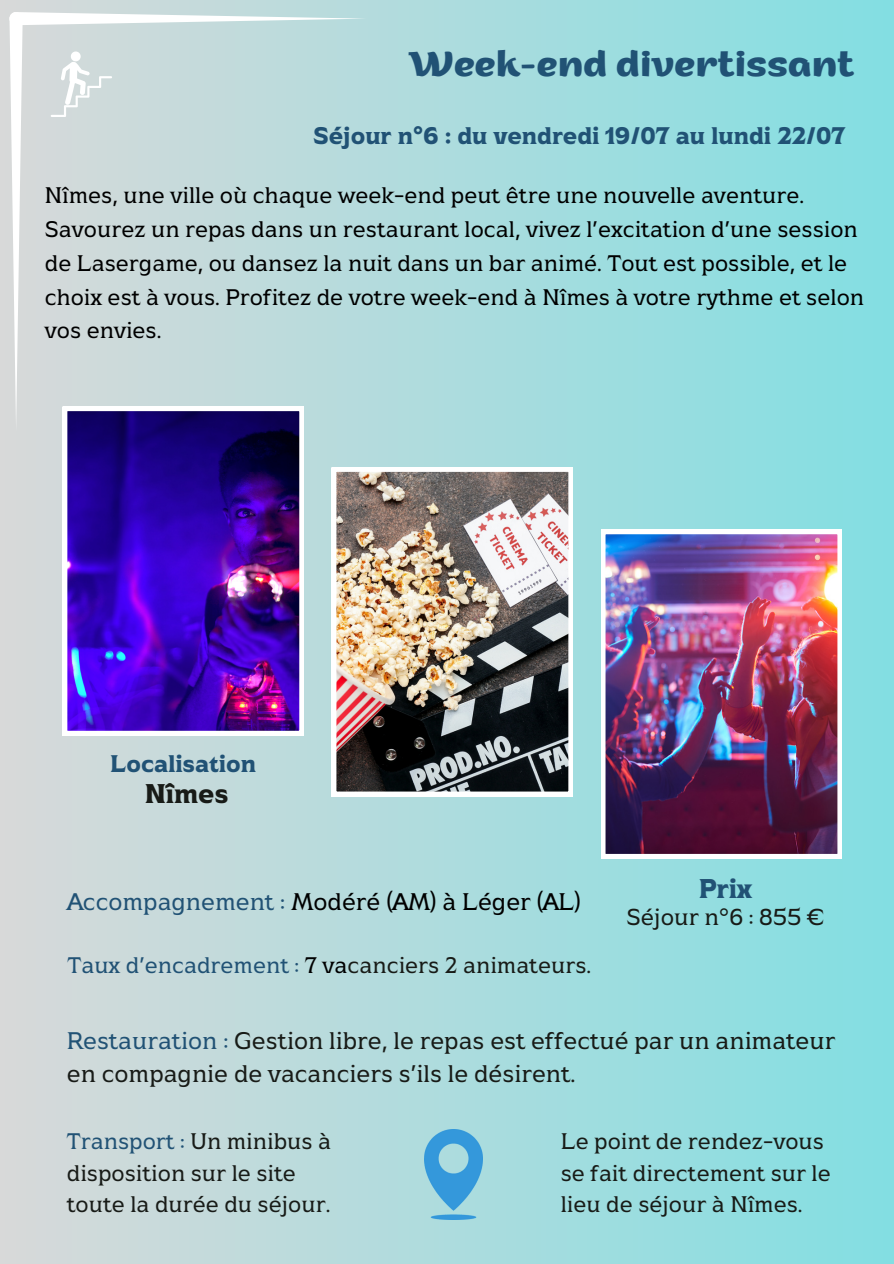
<style>
.page{position:relative;width:894px;height:1264px;background:#fff}
.page>*{position:absolute;margin:0;border:0;box-sizing:border-box;transform-origin:0 0}
.t1{font:700 34.5px "ZT Arturo";color:#215275}
.t2{font:700 27.15px "Atsanee";color:#215275}
.t3{font:700 27px "Atsanee";color:#181b17}
.t4{font:24px/32.7px "Atsanee";color:#181b17}
.t5{font:700 24px "Atsanee";color:#215275}
.t6{font:24px "Atsanee";color:#000}
.t7{font:22.95px "Atsanee";color:#181b17}
.t8{font:22.5px/33.8px "Atsanee";color:#000}
.t9{font:22.5px/31.5px "Atsanee";color:#181b17}
.s1{color:#215275}
.s2{color:#000}
</style>
<div class="page">
<div style="left:0;top:0;width:893px;height:1263px;background:linear-gradient(to right,#d8d9d9,#83dfe2)"></div>
<img style="left:332px;top:467px;width:240px;height:329px">
<img style="left:63px;top:406px;width:241px;height:329px">
<img style="left:601px;top:529px;width:240px;height:329px">
<img style="left:424px;top:1129px;width:58px;height:90px">
<svg style="left:9px;top:12px;width:357px;height:13px"></svg>
<svg style="left:10px;top:10px;width:13px;height:421px"></svg>
<svg style="left:51px;top:51px;width:61px;height:66px"></svg>
<h3 class="t1" style="left:409px;top:50px;width:447px">Week-end divertissant</h3>
<h2 class="t5" style="left:313px;top:125px;width:532px">Séjour n°6 : du vendredi 19/07 au lundi 22/07</h2>
<p class="t8" style="left:45px;top:180px;width:820px">Nîmes, une ville où chaque week-end peut être une nouvelle aventure.<br>Savourez un repas dans un restaurant local, vivez l’excitation d’une session de Lasergame, ou dansez la nuit dans un bar animé. Tout est possible, et le choix est à vous. Profitez de votre week-end à Nîmes à votre rythme et selon vos envies.</p>
<p class="t5" style="left:110px;top:753px;width:147px">Localisation</p>
<p class="t3" style="left:145px;top:781px;width:85px">Nîmes</p>
<p class="t6" style="left:67px;top:890px;width:514px"><span class="s1">Accompagnement :</span> Modéré (AM) à Léger (AL)</p>
<h1 class="t9" style="left:67px;top:950px;width:525px"><span class="s1">Taux d’encadrement :</span> <span class="s2">7 va</span>canciers 2 animateurs.</h1>
<h2 class="t2" style="left:698px;top:875px;width:55px">Prix</h2>
<p class="t7" style="left:626px;top:906px;width:200px">Séjour n°6 : 855 €</p>
<p class="t4" style="left:67px;top:1025px;width:769px"><span class="s1">Restauration :</span> Gestion libre, le repas est effectué par un animateur en compagnie de vacanciers s’ils le désirent.</p>
<h3 class="t9" style="left:67px;top:1126px;width:266px"><span class="s1">Transport :</span> Un minibus à disposition sur le site toute la durée du séjour.</h3>
<p class="t9" style="left:560px;top:1126px;width:271px">Le point de rendez-vous se fait directement sur le lieu de séjour à Nîmes.</p>
</div>
